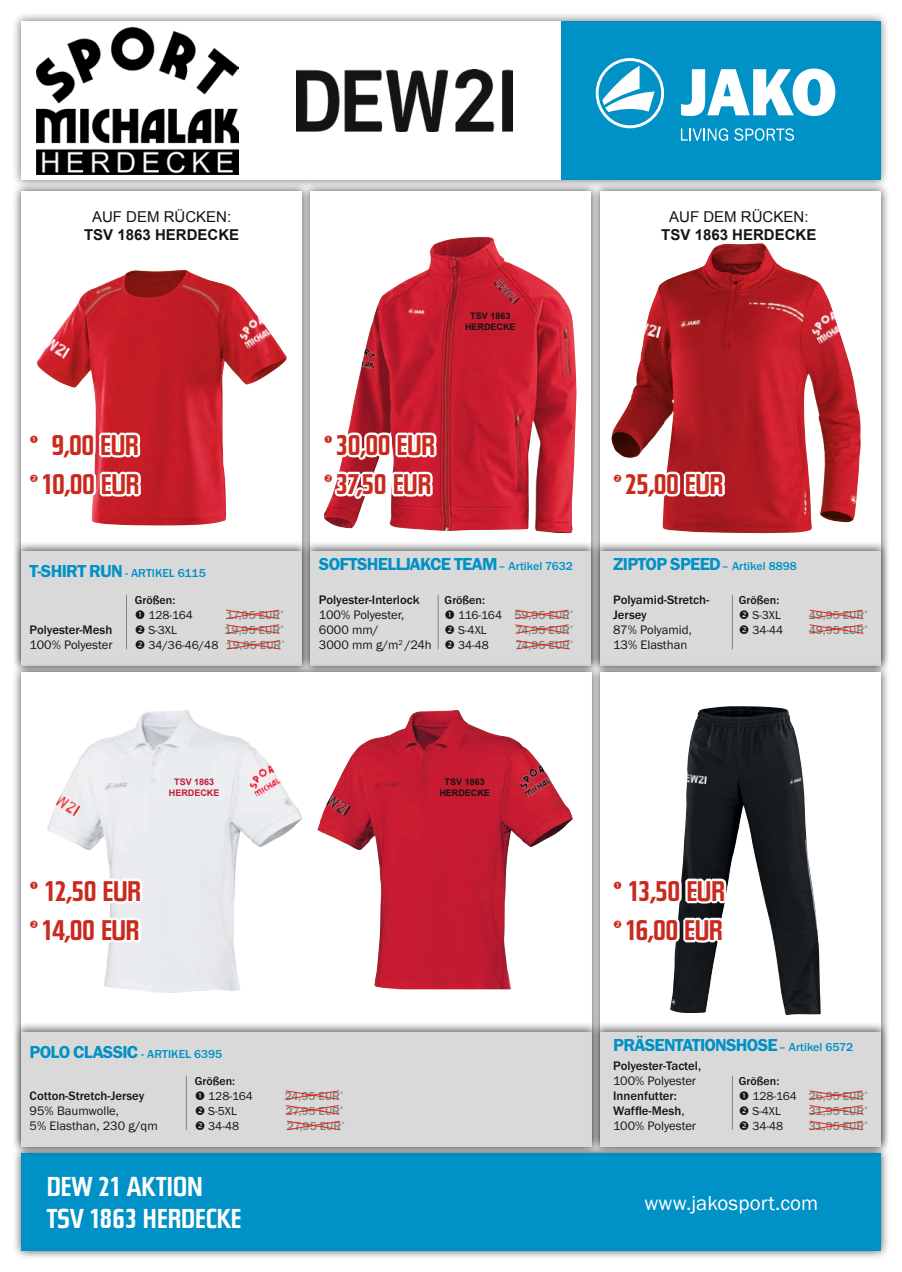
<style>
.page{position:relative;width:902px;height:1272px;background:#fff}
.page>*{position:absolute;margin:0;border:0;box-sizing:border-box;transform-origin:0 0}
.t1{font:700 28.05px/39.2px "Steile Futura BQ";letter-spacing:-.02em;color:#ca2a1e}
.t2{font:700 27px/32.4px "Steile Futura BQ";color:#fff}
.t3{font:21px "Franklin Gothic Itc T";letter-spacing:.005em;color:#fff}
.t4{font:600 18px "Franklin Gothic Itc T";letter-spacing:-.04em;color:#0091c6}
.t5{font:700 15px "Arial";color:#131413}
.t6{font:15px "Arial";color:#131413}
.t7{font:500 12.75px/15px "Franklin Gothic Itc T";color:#131413}
.t8{font:12.75px/15px "Franklin Gothic Itc T";color:#131413}
.t9{font:500 12px/15px "Franklin Gothic Itc T";color:#818181;text-align:right}
.t10{font:12px/15px "Franklin Gothic Itc T";color:#131413}
.t11{font:500 12px "Franklin Gothic Itc T";color:#0091c6}
.t12{font:500 12px "Franklin Gothic Itc T";color:#131413}
.t13{font:700 9px/10.8px "Arial";color:#131413;text-align:center}
.t14{font:700 9px/10.8px "Arial";color:#c51a31;text-align:center}
.s1{font-weight:600;font-size:18px}
.s2{font-weight:400;color:#131413}
.s3{font-weight:500;font-size:12px}
.s4{font-weight:500}
.s5{font-weight:500;color:#818181}
.s6{font-weight:400}
</style>
<div class="page">
<div style="left:11px;top:11px;width:879px;height:179px;background:#131413;opacity:.75"></div>
<div style="left:21px;top:21px;width:859px;height:159px;background:#fff"></div>
<div style="left:12px;top:1143px;width:877px;height:117px;background:#131413;opacity:.75"></div>
<div style="left:21px;top:1152px;width:859px;height:98px;background:#0091c6"></div>
<div style="left:561px;top:21px;width:319px;height:159px;background:#0091c6"></div>
<svg style="left:680px;top:128px;width:48px;height:13px"></svg>
<svg style="left:734px;top:128px;width:60px;height:13px"></svg>
<svg style="left:681px;top:68px;width:154px;height:48px"></svg>
<svg style="left:595px;top:58px;width:69px;height:70px"></svg>
<div style="left:11px;top:182px;width:301px;height:493px;background:#131413;opacity:.75"></div>
<div style="left:21px;top:191px;width:281px;height:474px;background:#fff"></div>
<div style="left:13px;top:540px;width:297px;height:131px;background:#131413;opacity:.6"></div>
<div style="left:21px;top:551px;width:281px;height:114px;background:#d9d9d9"></div>
<hr style="left:126px;top:595px;width:1px;height:54px;background:#818181">
<div style="left:300px;top:182px;width:301px;height:493px;background:#131413;opacity:.75"></div>
<div style="left:310px;top:191px;width:281px;height:474px;background:#fff"></div>
<div style="left:302px;top:540px;width:297px;height:131px;background:#131413;opacity:.6"></div>
<div style="left:310px;top:551px;width:281px;height:114px;background:#d9d9d9"></div>
<div style="left:590px;top:182px;width:300px;height:493px;background:#131413;opacity:.75"></div>
<div style="left:600px;top:191px;width:280px;height:474px;background:#fff"></div>
<div style="left:591px;top:540px;width:297px;height:131px;background:#131413;opacity:.6"></div>
<div style="left:600px;top:551px;width:280px;height:114px;background:#d9d9d9"></div>
<hr style="left:438px;top:595px;width:1px;height:54px;background:#818181">
<div style="left:11px;top:662px;width:590px;height:494px;background:#131413;opacity:.75"></div>
<div style="left:21px;top:672px;width:570px;height:474px;background:#fff"></div>
<div style="left:13px;top:1021px;width:586px;height:131px;background:#131413;opacity:.6"></div>
<div style="left:21px;top:1031px;width:570px;height:115px;background:#d9d9d9"></div>
<hr style="left:186px;top:1075px;width:1px;height:54px;background:#818181">
<hr style="left:732px;top:595px;width:1px;height:54px;background:#818181">
<div style="left:590px;top:662px;width:300px;height:494px;background:#131413;opacity:.75"></div>
<div style="left:600px;top:672px;width:280px;height:474px;background:#fff"></div>
<div style="left:591px;top:1021px;width:297px;height:131px;background:#131413;opacity:.6"></div>
<div style="left:600px;top:1031px;width:280px;height:115px;background:#d9d9d9"></div>
<hr style="left:732px;top:1075px;width:1px;height:54px;background:#818181">
<img style="left:36px;top:270px;width:251px;height:255px">
<img style="left:324px;top:237px;width:253px;height:296px">
<img style="left:47px;top:710px;width:203px;height:283px">
<img style="left:317px;top:710px;width:255px;height:279px">
<img style="left:611px;top:243px;width:249px;height:290px">
<img style="left:670px;top:706px;width:150px;height:308px">
<svg style="left:227px;top:640px;width:54px;height:9px"></svg>
<svg style="left:226px;top:609px;width:54px;height:25px"></svg>
<svg style="left:516px;top:640px;width:54px;height:9px"></svg>
<svg style="left:515px;top:609px;width:54px;height:25px"></svg>
<svg style="left:287px;top:1120px;width:53px;height:10px"></svg>
<svg style="left:285px;top:1090px;width:54px;height:24px"></svg>
<svg style="left:809px;top:609px;width:54px;height:25px"></svg>
<svg style="left:809px;top:1090px;width:54px;height:24px"></svg>
<svg style="left:809px;top:1120px;width:54px;height:10px"></svg>
<img style="left:36px;top:27px;width:202px;height:147px">
<img style="left:297px;top:69px;width:215px;height:63px">
<img style="left:236px;top:315px;width:36px;height:34px">
<img style="left:45px;top:337px;width:25px;height:22px">
<img style="left:361px;top:347px;width:16px;height:23px">
<img style="left:493px;top:277px;width:26px;height:27px">
<img style="left:246px;top:764px;width:35px;height:34px">
<img style="left:55px;top:794px;width:25px;height:22px">
<img style="left:516px;top:764px;width:36px;height:34px">
<img style="left:326px;top:794px;width:25px;height:22px">
<img style="left:808px;top:310px;width:35px;height:34px">
<img style="left:636px;top:321px;width:25px;height:17px">
<img style="left:682px;top:774px;width:24px;height:10px">
<svg style="left:325px;top:428px;width:114px;height:73px"></svg>
<svg style="left:614px;top:469px;width:113px;height:32px"></svg>
<svg style="left:36px;top:420px;width:107px;height:81px"></svg>
<svg style="left:47px;top:872px;width:98px;height:75px"></svg>
<svg style="left:670px;top:872px;width:58px;height:86px"></svg>
<p class="t6" style="left:92px;top:207px;width:141px">AUF DEM RÜCKEN:</p>
<p class="t5" style="left:84px;top:225px;width:157px">TSV 1863 HERDECKE</p>
<p class="t13" style="left:465px;top:311px;width:52px">TSV 1863<br>HERDECKE</p>
<p class="t6" style="left:669px;top:207px;width:141px">AUF DEM RÜCKEN:</p>
<p class="t5" style="left:661px;top:225px;width:157px">TSV 1863 HERDECKE</p>
<h1 class="t1" style="left:41px;top:426px;width:100px;text-align:center">9,00 EUR<br>10,00 EUR</h1>
<h1 class="t1" style="left:335px;top:426px;width:101px">30,00 EUR<br>37,50 EUR</h1>
<h1 class="t1" style="left:624px;top:465px;width:100px">25,00 EUR</h1>
<p class="t11" style="left:30px;top:566px;width:177px"><span class="s1">T-SHIRT RUN</span> - ARTIKEL 6115</p>
<p class="t7" style="left:30px;top:622px;width:84px">Polyester-Mesh</p>
<p class="t8" style="left:30px;top:637px;width:84px">100% Polyester</p>
<p class="t12" style="left:135px;top:593px;width:42px">Größen:</p>
<p class="t10" style="left:148px;top:607px;width:46px">128-164</p>
<p class="t9" style="left:226px;top:607px;width:59px">17,95 EUR<sup>*</sup></p>
<p class="t10" style="left:148px;top:622px;width:30px">S-3XL</p>
<p class="t9" style="left:148px;top:622px;width:138px">19,95 EUR<sup>*<br></sup><span class="s2">34/36-46/48</span> 19,95 EUR<sup>*</sup></p>
<h3 class="t4" style="left:319px;top:554px;width:255px">SOFTSHELLJAKCE TEAM<span class="s3">– Artikel 7632</span></h3>
<p class="t7" style="left:319px;top:592px;width:102px">Polyester-Interlock</p>
<p class="t8" style="left:319px;top:607px;width:114px">100% Polyester,<br>6000 mm/<br>3000 mm g/m<sup>2</sup> /24h</p>
<p class="t10" style="left:458px;top:592px;width:117px;text-indent:-14px"><span class="s4">Größen:<br></span>116-164 <span class="s5">59,95 EUR</span><sup>*<br></sup>S-4XL</p>
<p class="t9" style="left:515px;top:622px;width:60px">74,95 EUR<sup>*</sup></p>
<p class="t10" style="left:458px;top:637px;width:32px">34-48</p>
<p class="t9" style="left:515px;top:637px;width:60px">74,95 EUR<sup>*</sup></p>
<p class="t11" style="left:613px;top:559px;width:185px"><span class="s1">ZIPTOP SPEED</span>– Artikel 8898</p>
<p class="t7" style="left:613px;top:592px;width:97px">Polyamid-Stretch-<br>Jersey</p>
<p class="t8" style="left:613px;top:622px;width:80px">87% Polyamid,<br>13% Elasthan</p>
<p class="t12" style="left:738px;top:593px;width:42px">Größen:</p>
<p class="t10" style="left:752px;top:607px;width:30px">S-3XL</p>
<p class="t9" style="left:808px;top:607px;width:61px">49,95 EUR<sup>*</sup></p>
<p class="t10" style="left:752px;top:622px;width:32px">34-44</p>
<p class="t9" style="left:808px;top:622px;width:61px">49,95 EUR<sup>*</sup></p>
<p class="t14" style="left:169px;top:777px;width:52px">TSV 1863<br>HERDECKE</p>
<p class="t13" style="left:439px;top:777px;width:52px">TSV 1863<br>HERDECKE</p>
<h1 class="t1" style="left:41px;top:871px;width:101px">12,50 EUR<br>14,00 EUR</h1>
<h1 class="t1" style="left:624px;top:871px;width:102px">13,50 EUR<br>16,00 EUR</h1>
<p class="t11" style="left:30px;top:1046px;width:194px"><span class="s1">POLO CLASSIC</span> - ARTIKEL 6395</p>
<p class="t7" style="left:30px;top:1087px;width:116px">Cotton-Stretch-Jersey</p>
<p class="t8" style="left:30px;top:1102px;width:130px">95% Baumwolle,<br>5% Elasthan, 230 g/qm</p>
<p class="t12" style="left:195px;top:1073px;width:42px">Größen:</p>
<p class="t10" style="left:208px;top:1088px;width:46px">128-164</p>
<p class="t9" style="left:285px;top:1088px;width:60px">24,95 EUR<sup>*</sup></p>
<p class="t10" style="left:208px;top:1103px;width:30px">S-5XL</p>
<p class="t9" style="left:286px;top:1103px;width:59px">27,95 EUR<sup>*</sup></p>
<p class="t10" style="left:208px;top:1118px;width:32px">34-48</p>
<p class="t9" style="left:287px;top:1118px;width:59px">27,95 EUR<sup>*</sup></p>
<h2 class="t2" style="left:47px;top:1170px;width:194px">DEW 21 AKTION<br>TSV 1863 HERDECKE</h2>
<h3 class="t4" style="left:613px;top:1034px;width:241px">PRÄSENTATIONSHOSE<span class="s3">– Artikel 6572</span></h3>
<p class="t7" style="left:613px;top:1057px;width:89px">Polyester-Tactel,</p>
<p class="t8" style="left:613px;top:1072px;width:84px">100% Polyester</p>
<p class="t7" style="left:613px;top:1087px;width:84px">Innenfutter:<br>Waffle-Mesh<span class="s6">,<br>100% Polyester</span></p>
<p class="t10" style="left:752px;top:1073px;width:117px;text-indent:-14px"><span class="s4">Größen:<br></span>128-164 <span class="s5">26,95 EUR</span><sup>*<br></sup>S-4XL</p>
<p class="t9" style="left:808px;top:1103px;width:61px">31,95 EUR<sup>*</sup></p>
<p class="t10" style="left:752px;top:1118px;width:32px">34-48</p>
<p class="t9" style="left:808px;top:1118px;width:61px">31,95 EUR<sup>*</sup></p>
<h3 class="t3" style="left:644px;top:1190px;width:175px">www.jakosport.com</h3>
</div>
